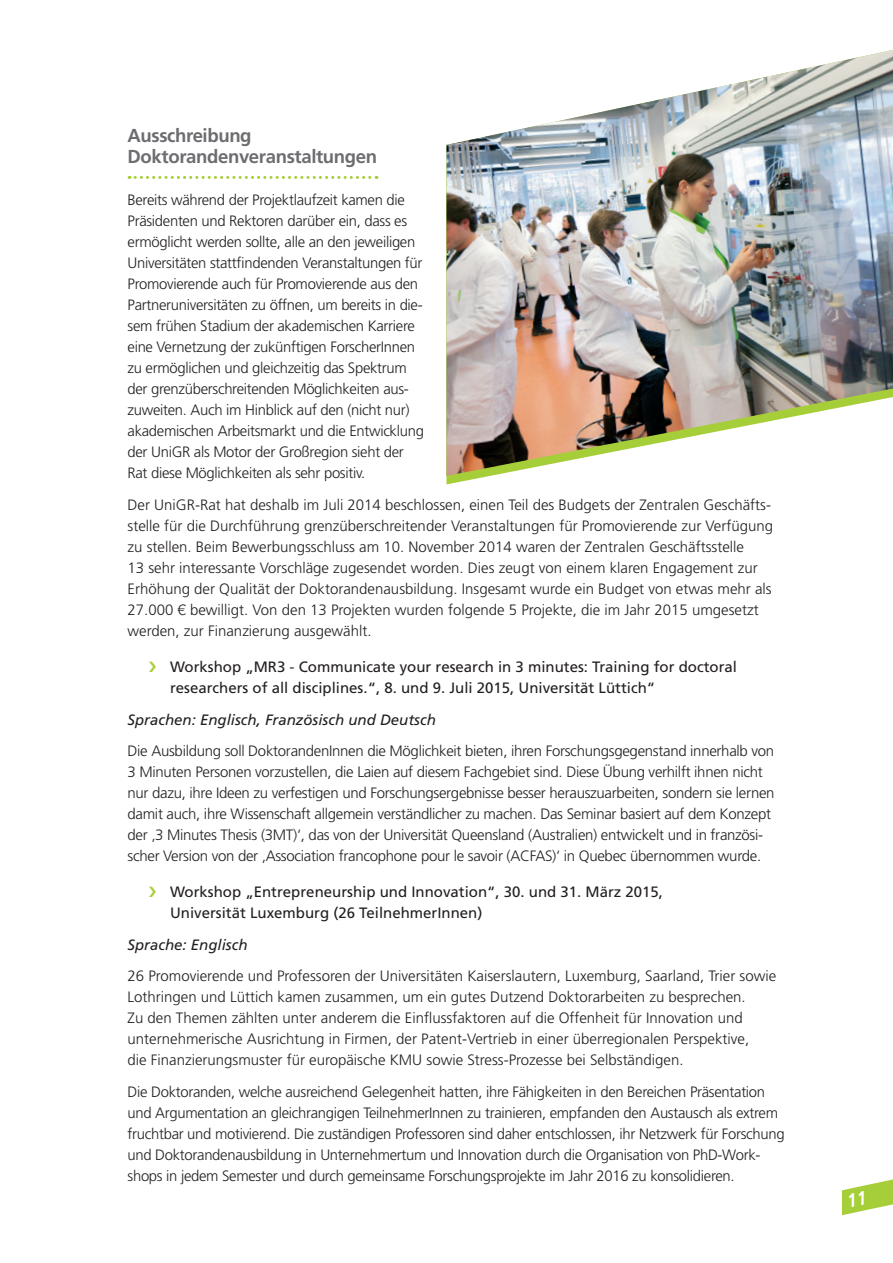
<style>
.page{position:relative;width:893px;height:1263px;background:#fff}
.page>*{position:absolute;margin:0;border:0;box-sizing:border-box;transform-origin:0 0}
.t1{font:700 18.75px/21px "Frutiger";letter-spacing:-.02em;color:#6c6d70}
.t2{font:300 15px/21px "Frutiger";letter-spacing:-.02em;color:#231f20}
.t3{font:300 15px/21px "Frutiger";color:#231f20}
.t4{font:15px/21px "Frutiger";color:#231f20}
.t5{font:italic 15px "Frutiger";color:#231f20}
.s1{font-family:"Helvetica Neue LT Pro"}
</style>
<div class="page">
<svg style="left:129px;top:176px;width:248px;height:3px"></svg>
<img style="left:446px;top:50px;width:447px;height:426px">
<svg style="left:842px;top:1179px;width:51px;height:36px"></svg>
<p class="t1" style="left:128px;top:125px;width:251px">Ausschreibung<br>Doktorandenveranstaltungen</p>
<p class="t2" style="left:128px;top:190px;width:298px">Bereits während der Projektlaufzeit kamen die Präsidenten und Rektoren darüber ein, dass es ermöglicht werden sollte, alle an den jeweiligen Universitäten stattfindenden Veranstaltungen für Promovierende auch für Promovierende aus den Partneruniversitäten zu öffnen, um bereits in die&shy;sem frühen Stadium der akademischen Karriere eine Vernetzung der zukünftigen ForscherInnen zu ermöglichen und gleichzeitig das Spektrum der grenzüberschreitenden Möglichkeiten aus&shy;zuweiten. Auch im Hinblick auf den (nicht nur) akademischen Arbeitsmarkt und die Entwicklung der UniGR als Motor der Großregion sieht der Rat diese Möglichkeiten als sehr positiv.</p>
<p class="t3" style="left:128px;top:494px;width:647px">Der UniGR-Rat hat deshalb im Juli 2014 beschlossen, einen Teil des Budgets der Zentralen Geschäfts&shy;stelle für die Durchführung grenzüberschreitender Veranstaltungen für Promovierende zur Verfügung zu stellen. Beim Bewerbungsschluss am 10. November 2014 waren der Zentralen Geschäftsstelle<br>13 sehr interessante Vorschläge zugesendet worden. Dies zeugt von einem klaren Engagement zur Erhöhung der Qualität der Doktorandenausbildung. Insgesamt wurde ein Budget von etwas mehr als 27.000 <span class="s1">€</span> bewilligt. Von den 13 Projekten wurden folgende 5 Projekte, die im Jahr 2015 umgesetzt werden, zur Finanzierung ausgewählt.</p>
<p class="t4" style="left:170px;top:656px;width:568px">Workshop „MR3 - Communicate your research in 3 minutes: Training for doctoral researchers of all disciplines.“, 8. und 9. Juli 2015, Universität Lüttich“</p>
<p class="t5" style="left:128px;top:711px;width:310px">Sprachen: Englisch, Französisch und Deutsch</p>
<p class="t2" style="left:128px;top:740px;width:649px">Die Ausbildung soll DoktorandenInnen die Möglichkeit bieten, ihren Forschungsgegenstand innerhalb von 3 Minuten Personen vorzustellen, die Laien auf diesem Fachgebiet sind. Diese Übung verhilft ihnen nicht nur dazu, ihre Ideen zu verfestigen und Forschungsergebnisse besser herauszuarbeiten, sondern sie lernen damit auch, ihre Wissenschaft allgemein verständlicher zu machen. Das Seminar basiert auf dem Konzept der ‚3 Minutes Thesis (3MT)‘, das von der Universität Queensland (Australien) entwickelt und in französi&shy;scher Version von der ‚Association francophone pour le savoir (ACFAS)‘ in Quebec übernommen wurde.</p>
<p class="t4" style="left:170px;top:881px;width:495px">Workshop „Entrepreneurship und Innovation“, 30. und 31. März 2015,<br>Universität Luxemburg (26 TeilnehmerInnen)</p>
<p class="t5" style="left:128px;top:936px;width:122px">Sprache: Englisch</p>
<p class="t3" style="left:128px;top:966px;width:650px">26 Promovierende und Professoren der Universitäten Kaiserslautern, Luxemburg, Saarland, Trier sowie Lothringen und Lüttich kamen zusammen, um ein gutes Dutzend Doktorarbeiten zu besprechen.<br>Zu den Themen zählten unter anderem die Einflussfaktoren auf die Offenheit für Innovation und unternehmerische Ausrichtung in Firmen, der Patent-Vertrieb in einer überregionalen Perspektive,<br>die Finanzierungsmuster für europäische KMU sowie Stress-Prozesse bei Selbständigen.</p>
<p class="t2" style="left:128px;top:1081px;width:659px">Die Doktoranden, welche ausreichend Gelegenheit hatten, ihre Fähigkeiten in den Bereichen Präsentation und Argumentation an gleichrangigen TeilnehmerInnen zu trainieren, empfanden den Austausch als extrem fruchtbar und motivierend. Die zuständigen Professoren sind daher entschlossen, ihr Netzwerk für Forschung und Doktorandenausbildung in Unternehmertum und Innovation durch die Organisation von PhD-Work&shy;shops in jedem Semester und durch gemeinsame Forschungsprojekte im Jahr 2016 zu konsolidieren.</p>
</div>
